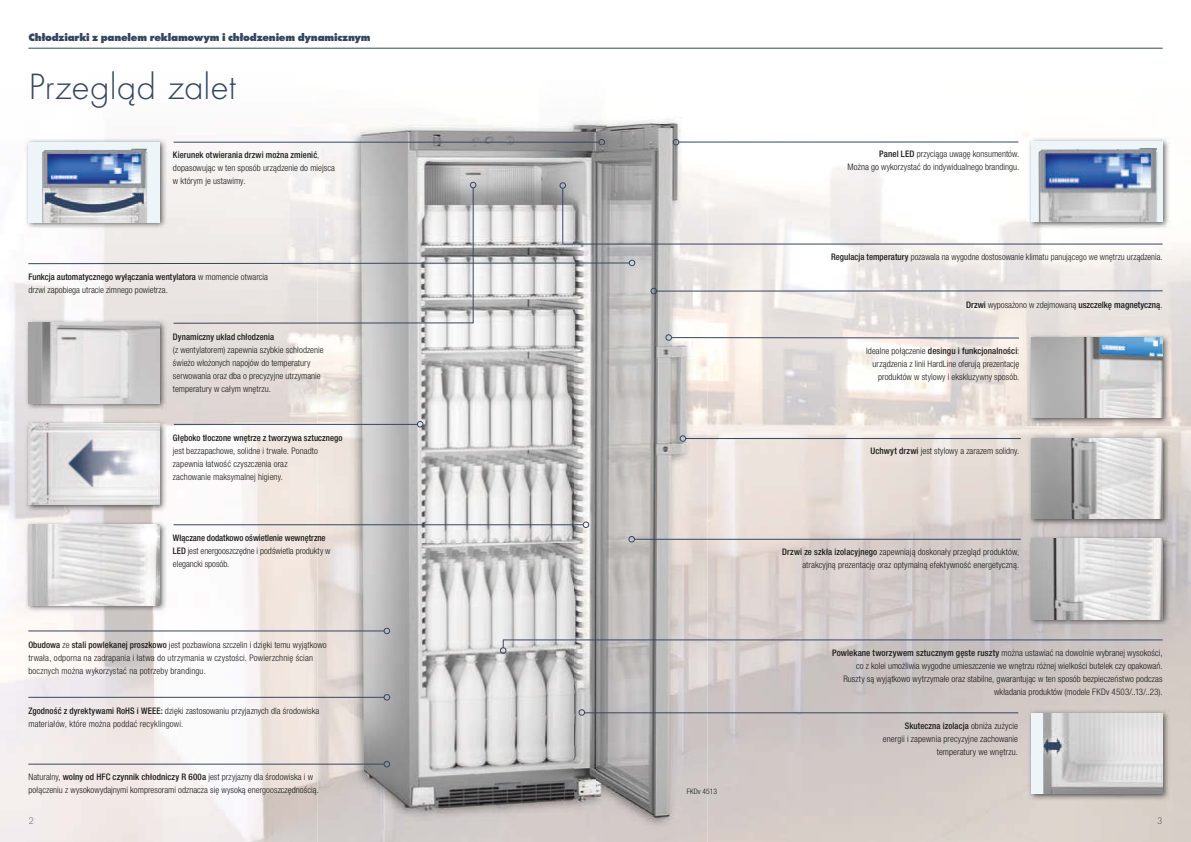
<style>
.page{position:relative;width:1191px;height:842px;background:#fff}
.page>*{position:absolute;margin:0;border:0;box-sizing:border-box;transform-origin:0 0}
.t1{font:300 38px "Futura";color:#344663}
.t2{font:700 expanded 11px "Futura";letter-spacing:-.02em;color:#344663}
.t3{font:300 10px "Futura";color:#344663}
.t4{font:300 condensed 9px/13px "Helvetica Neue LTW1 G";letter-spacing:.01em;color:#1a1a18}
.t5{font:500 condensed 9px "Helvetica Neue LTW1 G";letter-spacing:.005em;color:#1a1a18}
.t6{font:300 condensed 7.5px "Helvetica Neue LTW1 G";color:#1a1a18}
.s1{font-weight:500}
.s2{font-weight:300}
</style>
<div class="page">
<img style="left:707px;top:141px;width:219px;height:459px">
<img style="left:926px;top:133px;width:103px;height:709px">
<img style="left:1166px;top:222px;width:25px;height:620px">
<img style="left:1029px;top:526px;width:137px;height:9px">
<img style="left:707px;top:600px;width:220px;height:242px">
<svg style="left:1157px;top:817px;width:4px;height:7px"></svg>
<img style="left:677px;top:141px;width:30px;height:701px">
<img style="left:595px;top:118px;width:97px;height:711px">
<img style="left:1027px;top:137px;width:143px;height:92px">
<div style="left:1031px;top:141px;width:131px;height:81px;background:#edf5f9"></div>
<img style="left:1038px;top:148px;width:119px;height:74px">
<img style="left:1027px;top:535px;width:143px;height:92px">
<img style="left:1031px;top:539px;width:131px;height:80px">
<img style="left:1027px;top:709px;width:143px;height:92px">
<div style="left:1031px;top:713px;width:131px;height:81px;background:#edf5f9"></div>
<img style="left:1043px;top:713px;width:119px;height:81px">
<svg style="left:595px;top:139px;width:10px;height:6px"></svg>
<hr style="left:634px;top:539px;width:386px;height:1px;background:#344663">
<svg style="left:628px;top:536px;width:6px;height:6px"></svg>
<hr style="left:685px;top:438px;width:335px;height:1px;background:#344663">
<svg style="left:680px;top:435px;width:6px;height:6px"></svg>
<hr style="left:590px;top:712px;width:428px;height:1px;background:#344663">
<hr style="left:590px;top:48px;width:572px;height:1px;background:#344663">
<hr style="left:590px;top:244px;width:572px;height:1px;background:#344663">
<hr style="left:590px;top:640px;width:572px;height:1px;background:#344663">
<hr style="left:678px;top:142px;width:340px;height:1px;background:#344663">
<svg style="left:673px;top:139px;width:6px;height:6px"></svg>
<hr style="left:656px;top:291px;width:506px;height:1px;background:#344663">
<svg style="left:650px;top:288px;width:6px;height:6px"></svg>
<img style="left:1027px;top:434px;width:143px;height:92px">
<img style="left:1031px;top:438px;width:131px;height:81px">
<img style="left:1027px;top:334px;width:143px;height:91px">
<img style="left:1031px;top:337px;width:131px;height:81px">
<div style="left:665px;top:334px;width:6px;height:7px;border:1px solid #344663;border-radius:50%"></div>
<svg style="left:671px;top:337px;width:348px;height:1px"></svg>
<img style="left:0;top:170px;width:25px;height:672px">
<img style="left:25px;top:410px;width:137px;height:10px">
<img style="left:25px;top:512px;width:129px;height:9px">
<img style="left:162px;top:528px;width:155px;height:314px">
<img style="left:25px;top:612px;width:137px;height:230px">
<svg style="left:29px;top:817px;width:6px;height:7px"></svg>
<img style="left:317px;top:125px;width:32px;height:717px">
<img style="left:349px;top:117px;width:246px;height:725px">
<img style="left:25px;top:319px;width:142px;height:91px">
<img style="left:28px;top:323px;width:131px;height:80px">
<img style="left:25px;top:138px;width:142px;height:92px">
<div style="left:28px;top:142px;width:131px;height:80px;background:#edf5f9"></div>
<img style="left:42px;top:148px;width:106px;height:74px">
<svg style="left:173px;top:187px;width:300px;height:137px"></svg>
<svg style="left:470px;top:182px;width:6px;height:6px"></svg>
<svg style="left:28px;top:260px;width:607px;height:6px"></svg>
<hr style="left:173px;top:142px;width:422px;height:1px;background:#344663">
<hr style="left:173px;top:524px;width:410px;height:1px;background:#344663">
<svg style="left:583px;top:522px;width:6px;height:6px"></svg>
<hr style="left:174px;top:424px;width:243px;height:1px;background:#344663">
<svg style="left:417px;top:421px;width:6px;height:6px"></svg>
<svg style="left:579px;top:709px;width:16px;height:6px"></svg>
<hr style="left:28px;top:48px;width:567px;height:1px;background:#344663">
<div style="left:560px;top:182px;width:6px;height:7px;border:1px solid #344663;border-radius:50%"></div>
<hr style="left:563px;top:244px;width:32px;height:1px;background:#344663">
<hr style="left:562px;top:189px;width:1px;height:55px;background:#344663">
<hr style="left:503px;top:640px;width:92px;height:1px;background:#344663">
<svg style="left:500px;top:640px;width:6px;height:13px"></svg>
<img style="left:25px;top:521px;width:142px;height:91px">
<img style="left:28px;top:524px;width:131px;height:81px">
<svg style="left:384px;top:628px;width:6px;height:6px"></svg>
<hr style="left:28px;top:631px;width:356px;height:1px;background:#344663">
<hr style="left:28px;top:697px;width:356px;height:1px;background:#344663">
<svg style="left:384px;top:694px;width:6px;height:6px"></svg>
<hr style="left:28px;top:764px;width:356px;height:1px;background:#344663">
<svg style="left:384px;top:761px;width:6px;height:6px"></svg>
<img style="left:25px;top:420px;width:142px;height:92px">
<img style="left:28px;top:424px;width:131px;height:80px">
<p class="t2" style="left:28px;top:33px;width:344px">Chłodziarki z panelem reklamowym i chłodzeniem dynamicznym</p>
<h1 class="t1" style="left:28px;top:72px;width:209px">Przegląd zalet</h1>
<p class="t4" style="left:173px;top:149px;width:164px"><span class="s1">Kierunek otwierania drzwi można zmienić</span>, dopasowując w ten sposób urządzenie do miejsca w którym je ustawimy.</p>
<p class="t4" style="left:28px;top:271px;width:241px"><span class="s1">Funkcja automatycznego wyłączania wentylatora</span> w momencie otwarcia drzwi zapobiega utracie zimnego powietrza.</p>
<p class="t5" style="left:173px;top:333px;width:103px">Dynamiczny układ chłodzenia</p>
<p class="t4" style="left:173px;top:344px;width:152px">(z wentylatorem) zapewnia szybkie schłodzenie świeżo włożonych napojów do temperatury serwowania oraz dba o precyzyjne utrzymanie temperatury w całym wnętrzu.</p>
<p class="t5" style="left:173px;top:434px;width:171px">Głęboko tłoczone wnętrze z tworzywa sztucznego</p>
<p class="t4" style="left:173px;top:445px;width:146px">jest bezzapachowe, solidne i trwałe. Ponadto zapewnia łatwość czyszczenia oraz zachowanie maksymalnej higieny.</p>
<p class="t4" style="left:173px;top:532px;width:159px"><span class="s1">Włączane dodatkowo oświetlenie wewnętrzne<br>LED</span> jest energooszczędne i podświetla produkty w elegancki sposób.</p>
<p class="t4" style="left:28px;top:639px;width:300px"><span class="s1">Obudowa</span> ze <span class="s1">stali powlekanej proszkowo</span> jest pozbawiona szczelin i dzięki temu wyjątkowo trwała, odporna na zadrapania i łatwa do utrzymania w czystości. Powierzchnię ścian bocznych można wykorzystać na potrzeby brandingu.</p>
<p class="t4" style="left:28px;top:705px;width:292px"><span class="s1">Zgodność z dyrektywami RoHS i WEEE:</span> dzięki zastosowaniu przyjaznych dla środowiska materiałów, które można poddać recyklingowi.</p>
<p class="t4" style="left:28px;top:771px;width:292px">Naturalny, <span class="s1">wolny od HFC czynnik chłodniczy R 600a</span> jest przyjazny dla środowiska i w połączeniu z wysokowydajnymi kompresorami odznacza się wysoką energooszczędnością.</p>
<p class="t3" style="left:28px;top:817px;width:7px">2</p>
<p class="t6" style="left:687px;top:788px;width:31px">FKDv 4513</p>
<p class="t4" style="left:847px;top:149px;width:173px;text-align:right"><span class="s1">Panel LED</span> przyciąga uwagę konsumentów.<br>Można go wykorzystać do indywidualnego brandingu.</p>
<p class="t4" style="left:831px;top:251px;width:333px"><span class="s1">Regulacja temperatury</span> pozawala na wygodne dostosowanie klimatu panującego we wnętrzu urządzenia.</p>
<p class="t5" style="left:966px;top:301px;width:198px">Drzwi <span class="s2">wyposażono w zdejmowaną</span> uszczelkę magnetyczną<span class="s2">.</span></p>
<p class="t4" style="left:866px;top:345px;width:155px;text-align:right">Idealne połączenie <span class="s1">desingu i funkcjonalności</span>: urządzenia z linii HardLine oferują prezentację produktów w stylowy i ekskluzywny sposób.</p>
<p class="t4" style="left:870px;top:445px;width:150px"><span class="s1">Uchwyt drzwi</span> jest stylowy a zarazem solidny.</p>
<p class="t4" style="left:782px;top:546px;width:239px;text-align:right"><span class="s1">Drzwi ze szkła izolacyjnego</span> zapewniają doskonały przegląd produktów, atrakcyjną prezentację oraz optymalną efektywność energetyczną.</p>
<p class="t4" style="left:832px;top:647px;width:332px;text-align:right"><span class="s1">Powlekane tworzywem sztucznym gęste ruszty</span> można ustawiać na dowolnie wybranej wysokości, co z kolei umożliwia wygodne umieszczenie we wnętrzu różnej wielkości butelek czy opakowań.<br>Ruszty są wyjątkowo wytrzymałe oraz stabilne, gwarantując w ten sposób bezpieczeństwo podczas wkładania produktów (modele FKDv 4503/..13/..23).</p>
<p class="t4" style="left:883px;top:720px;width:137px;text-align:right"><span class="s1">Skuteczna izolacja</span> obniża zużycie energii i zapewnia precyzyjne zachowanie temperatury we wnętrzu.</p>
<p class="t3" style="left:1157px;top:817px;width:7px">3</p>
</div>
